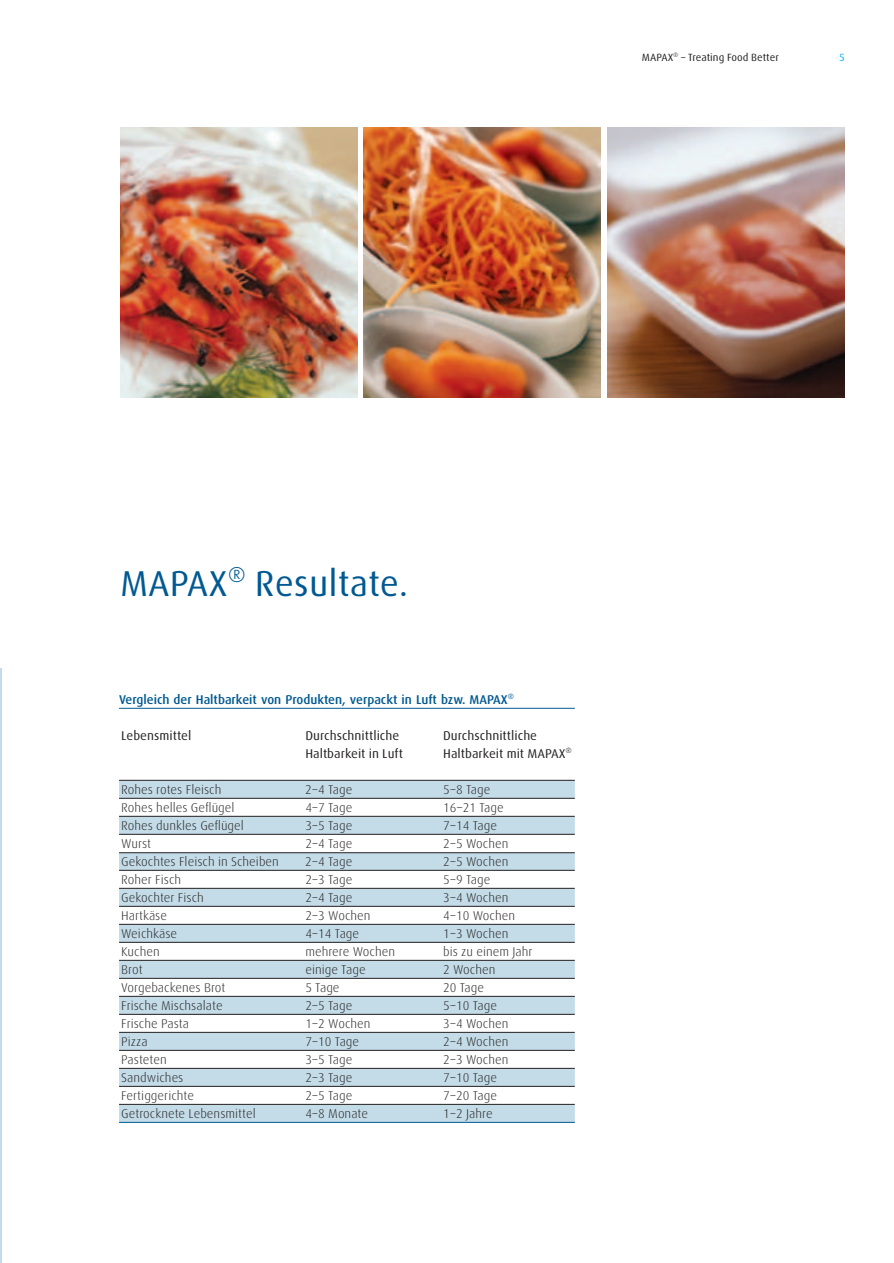
<style>
.page{position:relative;width:894px;height:1263px;background:#fff}
.page>*{position:absolute;margin:0;border:0;box-sizing:border-box;transform-origin:0 0}
.t1{font:36px "Linde Dax";color:#005992}
.t2{font:300 12.75px "Linde Dax";color:#231f20}
.t3{font:12.75px/18px "Linde Dax OT";color:#231f20}
.t4{font:500 12.75px "Linde Dax";color:#005992}
.t5{font:10.5px "Linde Dax";color:#231f20}
.t6{font:10.5px "Linde Dax";color:#00aeef}
</style>
<div class="page">
<hr style="left:0;top:668px;width:2px;height:595px;background:#c3dce8">
<svg style="left:119px;top:781px;width:455px;height:341px;fill:#c3dce8"></svg>
<hr style="left:119px;top:708px;width:455px;height:1px;background:#005992">
<hr style="left:119px;top:780px;width:455px;height:1px;background:#231f20">
<hr style="left:119px;top:798px;width:455px;height:1px;background:#231f20">
<hr style="left:119px;top:816px;width:455px;height:1px;background:#231f20">
<hr style="left:119px;top:834px;width:455px;height:1px;background:#231f20">
<hr style="left:119px;top:852px;width:455px;height:1px;background:#231f20">
<hr style="left:119px;top:870px;width:455px;height:1px;background:#231f20">
<hr style="left:119px;top:888px;width:455px;height:1px;background:#231f20">
<hr style="left:119px;top:906px;width:455px;height:1px;background:#231f20">
<hr style="left:119px;top:924px;width:455px;height:1px;background:#231f20">
<hr style="left:119px;top:942px;width:455px;height:1px;background:#231f20">
<hr style="left:119px;top:960px;width:455px;height:1px;background:#231f20">
<hr style="left:119px;top:978px;width:455px;height:1px;background:#231f20">
<hr style="left:119px;top:996px;width:455px;height:1px;background:#231f20">
<hr style="left:119px;top:1014px;width:455px;height:1px;background:#231f20">
<hr style="left:119px;top:1032px;width:455px;height:1px;background:#231f20">
<hr style="left:119px;top:1050px;width:455px;height:1px;background:#231f20">
<hr style="left:119px;top:1068px;width:455px;height:1px;background:#231f20">
<hr style="left:119px;top:1086px;width:455px;height:1px;background:#231f20">
<hr style="left:119px;top:1104px;width:455px;height:1px;background:#231f20">
<hr style="left:119px;top:1122px;width:455px;height:1px;background:#005992">
<img style="left:120px;top:128px;width:237px;height:270px">
<img style="left:363px;top:128px;width:237px;height:270px">
<img style="left:607px;top:128px;width:236px;height:270px">
<p class="t5" style="left:641px;top:53px;width:138px">MAPAX<sup>®</sup> – Treating Food Better</p>
<p class="t6" style="left:838px;top:53px;width:7px">5</p>
<h1 class="t1" style="left:120px;top:568px;width:290px">MAPAX<sup>®</sup> Resultate.</h1>
<p class="t4" style="left:119px;top:694px;width:396px">Vergleich der Haltbarkeit von Produkten, verpackt in Luft bzw. MAPAX<sup>®</sup></p>
<p class="t3" style="left:121px;top:727px;width:72px">Lebensmittel</p>
<p class="t3" style="left:305px;top:727px;width:99px">Durchschnittliche<br>Haltbarkeit in Luft</p>
<p class="t3" style="left:443px;top:727px;width:130px">Durchschnittliche<br>Haltbarkeit mit MAPAX<sup>®</sup></p>
<p class="t2" style="left:121px;top:784px;width:102px">Rohes rotes Fleisch</p>
<p class="t2" style="left:305px;top:784px;width:49px">2 – 4 Tage</p>
<p class="t2" style="left:443px;top:784px;width:49px">5 – 8 Tage</p>
<p class="t2" style="left:121px;top:802px;width:115px">Rohes helles Geflügel</p>
<p class="t2" style="left:305px;top:802px;width:49px">4 – 7 Tage</p>
<p class="t2" style="left:443px;top:802px;width:62px">16 – 21 Tage</p>
<p class="t2" style="left:121px;top:820px;width:124px">Rohes dunkles Geflügel</p>
<p class="t2" style="left:305px;top:820px;width:49px">3 – 5 Tage</p>
<p class="t2" style="left:443px;top:820px;width:55px">7 – 14 Tage</p>
<p class="t2" style="left:121px;top:838px;width:32px">Wurst</p>
<p class="t2" style="left:305px;top:838px;width:49px">2 – 4 Tage</p>
<p class="t2" style="left:443px;top:838px;width:67px">2 – 5 Wochen</p>
<p class="t2" style="left:121px;top:856px;width:159px">Gekochtes Fleisch in Scheiben</p>
<p class="t2" style="left:305px;top:856px;width:49px">2 – 4 Tage</p>
<p class="t2" style="left:443px;top:856px;width:67px">2 – 5 Wochen</p>
<p class="t2" style="left:121px;top:874px;width:62px">Roher Fisch</p>
<p class="t2" style="left:305px;top:874px;width:49px">2 – 3 Tage</p>
<p class="t2" style="left:443px;top:874px;width:49px">5 – 9 Tage</p>
<p class="t2" style="left:121px;top:892px;width:84px">Gekochter Fisch</p>
<p class="t2" style="left:305px;top:892px;width:49px">2 – 4 Tage</p>
<p class="t2" style="left:443px;top:892px;width:67px">3 – 4 Wochen</p>
<p class="t2" style="left:121px;top:910px;width:47px">Hartkäse</p>
<p class="t2" style="left:305px;top:910px;width:67px">2 – 3 Wochen</p>
<p class="t2" style="left:443px;top:910px;width:73px">4 – 10 Wochen</p>
<p class="t2" style="left:121px;top:928px;width:58px">Weichkäse</p>
<p class="t2" style="left:305px;top:928px;width:55px">4 – 14 Tage</p>
<p class="t2" style="left:443px;top:928px;width:67px">1 – 3 Wochen</p>
<p class="t2" style="left:121px;top:946px;width:40px">Kuchen</p>
<p class="t2" style="left:305px;top:946px;width:91px">mehrere Wochen</p>
<p class="t2" style="left:443px;top:946px;width:91px">bis zu einem Jahr</p>
<p class="t2" style="left:121px;top:964px;width:23px">Brot</p>
<p class="t2" style="left:305px;top:964px;width:62px">einige Tage</p>
<p class="t2" style="left:443px;top:964px;width:54px">2 Wochen</p>
<p class="t2" style="left:121px;top:982px;width:106px">Vorgebackenes Brot</p>
<p class="t2" style="left:305px;top:982px;width:36px">5 Tage</p>
<p class="t2" style="left:443px;top:982px;width:42px">20 Tage</p>
<p class="t2" style="left:121px;top:1000px;width:103px">Frische Mischsalate</p>
<p class="t2" style="left:305px;top:1000px;width:49px">2 – 5 Tage</p>
<p class="t2" style="left:443px;top:1000px;width:55px">5 – 10 Tage</p>
<p class="t2" style="left:121px;top:1018px;width:69px">Frische Pasta</p>
<p class="t2" style="left:305px;top:1018px;width:67px">1 – 2 Wochen</p>
<p class="t2" style="left:443px;top:1018px;width:67px">3 – 4 Wochen</p>
<p class="t2" style="left:121px;top:1036px;width:28px">Pizza</p>
<p class="t2" style="left:305px;top:1036px;width:55px">7 – 10 Tage</p>
<p class="t2" style="left:443px;top:1036px;width:67px">2 – 4 Wochen</p>
<p class="t2" style="left:121px;top:1054px;width:47px">Pasteten</p>
<p class="t2" style="left:305px;top:1054px;width:49px">3 – 5 Tage</p>
<p class="t2" style="left:443px;top:1054px;width:67px">2 – 3 Wochen</p>
<p class="t2" style="left:121px;top:1072px;width:64px">Sandwiches</p>
<p class="t2" style="left:305px;top:1072px;width:49px">2 – 3 Tage</p>
<p class="t2" style="left:443px;top:1072px;width:55px">7 – 10 Tage</p>
<p class="t2" style="left:121px;top:1090px;width:74px">Fertiggerichte</p>
<p class="t2" style="left:305px;top:1090px;width:49px">2 – 5 Tage</p>
<p class="t2" style="left:443px;top:1090px;width:55px">7 – 20 Tage</p>
<p class="t2" style="left:121px;top:1108px;width:136px">Getrocknete Lebensmittel</p>
<p class="t2" style="left:305px;top:1108px;width:64px">4 – 8 Monate</p>
<p class="t2" style="left:443px;top:1108px;width:51px">1 – 2 Jahre</p>
</div>
